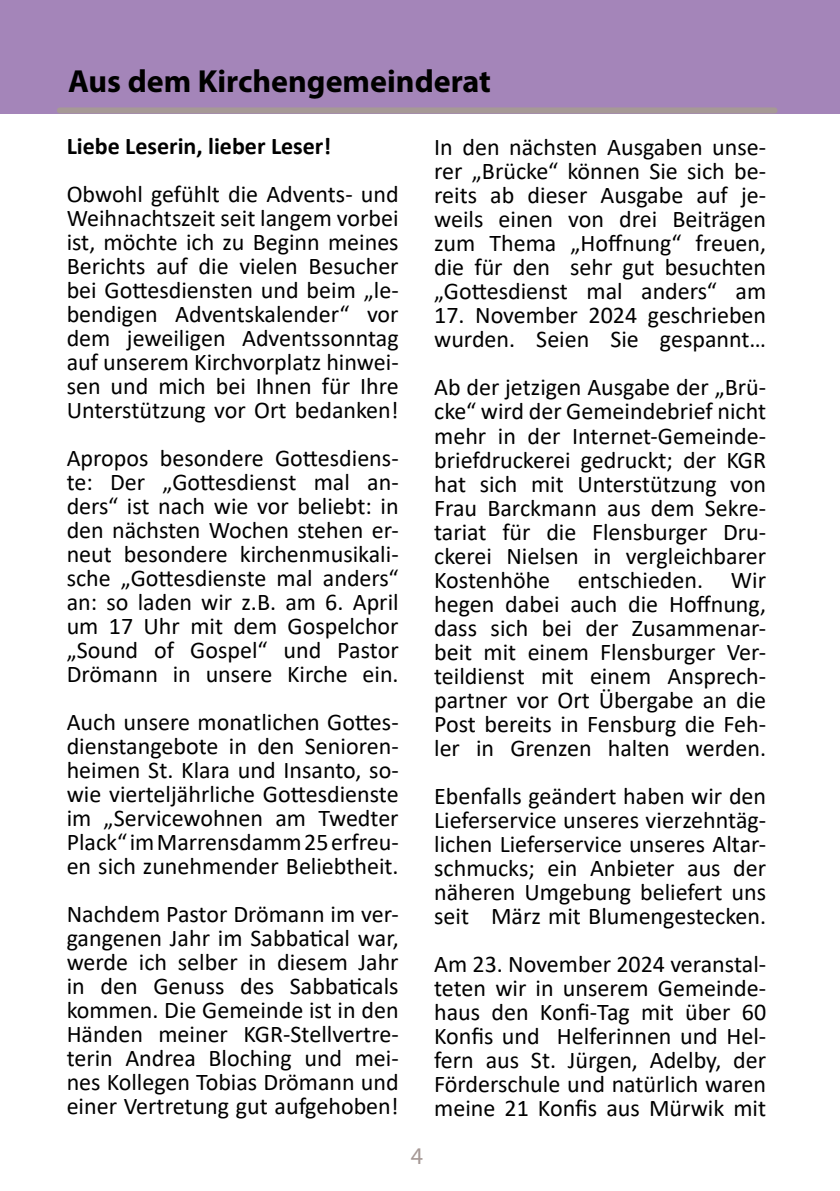
<style>
.page{position:relative;width:840px;height:1191px;background:#fff}
.page>*{position:absolute;margin:0;border:0;box-sizing:border-box;transform-origin:0 0}
.t1{font:700 32px "Myriad Pro";color:#000}
.t2{font:24px/24px "Calibri";color:#000;text-align:justify}
.t3{font:700 24px "Calibri";color:#000}
.t4{font:24px "Myriad Pro";color:#a69996}
</style>
<div class="page">
<div style="left:0;top:0;width:839px;height:113px;background:#a485b9"></div>
<div style="left:60px;top:107px;width:714px;height:6px;background:#a69996"></div>
<h1 class="t1" style="left:68px;top:60px;width:424px">Aus dem Kirchengemeinderat</h1>
<p class="t3" style="left:67px;top:129px;width:266px">Liebe Leserin, lieber Leser!</p>
<p class="t2" style="left:67px;top:181px;width:333px">Obwohl gefühlt die Advents- und Weihnachtszeit seit langem vorbei ist, möchte ich zu Beginn meines Berichts auf die vielen Besucher bei Gottesdiensten und beim „le&shy;bendigen Adventskalender“ vor dem jeweiligen Adventssonntag auf unserem Kirchvorplatz hinwei&shy;sen und mich bei Ihnen für Ihre Unterstützung vor Ort bedanken!</p>
<p class="t2" style="left:67px;top:445px;width:333px">Apropos besondere Gottesdiens&shy;te: Der „Gottesdienst mal an&shy;ders“ ist nach wie vor beliebt: in den nächsten Wochen stehen er&shy;neut besondere kirchenmusikali&shy;sche „Gottesdienste mal anders“ an: so laden wir z.B. am 6. April um 17 Uhr mit dem Gospelchor „Sound of Gospel“ und Pastor Drömann in unsere Kirche ein.</p>
<p class="t2" style="left:67px;top:709px;width:333px">Auch unsere monatlichen Gottes&shy;dienstangebote in den Senioren&shy;heimen St. Klara und Insanto, so&shy;wie vierteljährliche Gottesdienste im „Servicewohnen am Twedter Plack“ im Marrensdamm 25 erfreu&shy;en sich zunehmender Beliebtheit.</p>
<p class="t2" style="left:67px;top:901px;width:333px">Nachdem Pastor Drömann im ver&shy;gangenen Jahr im Sabbatical war, werde ich selber in diesem Jahr in den Genuss des Sabbaticals kommen. Die Gemeinde ist in den Händen meiner KGR-Stellvertre&shy;terin Andrea Bloching und mei&shy;nes Kollegen Tobias Drömann und einer Vertretung gut aufgehoben!</p>
<p class="t2" style="left:434px;top:135px;width:333px">In den nächsten Ausgaben unse&shy;rer „Brücke“ können Sie sich be&shy;reits ab dieser Ausgabe auf je&shy;weils einen von drei Beiträgen zum Thema „Hoffnung“ freuen, die für den sehr gut besuchten „Gottesdienst mal anders“ am</p>
<p class="t2" style="left:434px;top:303px;width:333px">17. November 2024 geschrieben wurden. Seien Sie gespannt…</p>
<p class="t2" style="left:434px;top:375px;width:333px">Ab der jetzigen Ausgabe der „Brü&shy;cke“ wird der Gemeindebrief nicht mehr in der Internet-Gemeinde&shy;briefdruckerei gedruckt; der KGR hat sich mit Unterstützung von Frau Barckmann aus dem Sekre&shy;tariat für die Flensburger Dru&shy;ckerei Nielsen in vergleichbarer Kostenhöhe entschieden. Wir hegen dabei auch die Hoffnung, dass sich bei der Zusammenar&shy;beit mit einem Flensburger Ver&shy;teildienst mit einem Ansprech&shy;partner vor Ort Übergabe an die Post bereits in Fensburg die Feh&shy;ler in Grenzen halten werden.</p>
<p class="t2" style="left:434px;top:783px;width:333px">Ebenfalls geändert haben wir den Lieferservice unseres vierzehntäg&shy;lichen Lieferservice unseres Altar&shy;schmucks; ein Anbieter aus der näheren Umgebung beliefert uns seit März mit Blumengestecken.</p>
<p class="t2" style="left:434px;top:951px;width:333px">Am 23. November 2024 veranstal&shy;teten wir in unserem Gemeinde&shy;haus den Konfi-Tag mit über 60<br>Konfis und Helferinnen und Hel&shy;fern aus St. Jürgen, Adelby, der Förderschule und natürlich waren meine 21 Konfis aus Mürwik mit</p>
<p class="t4" style="left:411px;top:1140px;width:14px">4</p>
</div>
